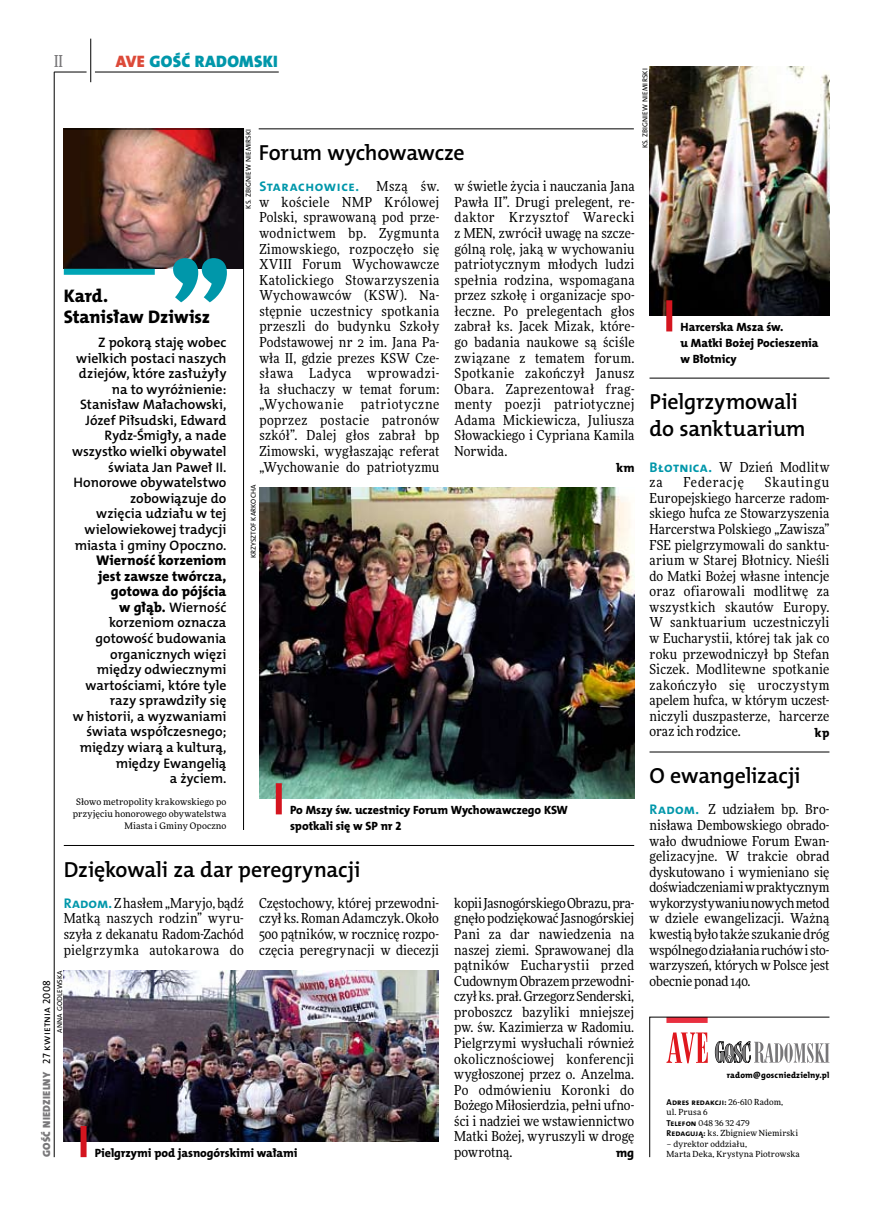
<style>
.page{position:relative;width:872px;height:1221px;background:#fff}
.page>*{position:absolute;margin:0;border:0;box-sizing:border-box;transform-origin:0 0}
.t1{font:21.9px/26.7px "The Mix HP6 Se Bld";letter-spacing:-.01em;color:#000}
.t2{font:18.3px/21.6px "The Mix HP8 Ex Bld";letter-spacing:-.01em;color:#000}
.t3{font:16.65px "The Mix HP9 Blk";letter-spacing:.02em;color:#0097aa}
.t4{font:500 16.5px "Freeday Narrow";color:#787779;scale:.9 1}
.t5{font:14.1px/15.6px "The Mix HP8 Ex Bld";letter-spacing:.005em;color:#000;text-align:right}
.t6{font:13.95px "The Mix HP7 Bld";letter-spacing:.035em;color:#0097aa}
.t7{font:13.8px/15.6px "Freeday Narrow News";letter-spacing:.01em;color:#000;text-align:justify}
.t8{font:13.8px/15.6px "The Mix HP6 Se Bld";color:#000;text-align:right}
.t9{font:13.8px "Freeday Narrow News";letter-spacing:.06em;color:#000}
.t10{font:12.45px "The Mix HP8 Ex Bld";color:#000}
.t11{font:12px/15.6px "The Mix HP8 Ex Bld";letter-spacing:-.005em;color:#000}
.t12{font:12px "The Mix HP8 Ex Bld";letter-spacing:.015em;color:#000}
.t13{font:10.5px "The Mix HP9 Blk";letter-spacing:.025em;color:#787779}
.t14{font:9px/12px "Freeday News";letter-spacing:.01em;color:#000;text-align:right}
.t15{font:8.55px "The Mix HP7 Bld";letter-spacing:.005em;color:#000}
.t16{font:8.55px "The Mix HP8 Ex Bld";letter-spacing:.035em;color:#000}
.t17{font:8.4px/10.5px "Freeday News";letter-spacing:.02em;color:#000}
.t18{font:7.2px "The Mix HP5 Plain";letter-spacing:.015em;color:#000}
.s1{color:#dc4a39}
.s2{font-family:"Freeday Narrow News";font-size:13.8px;color:#000}
.s3{font-family:"The Mix HP8 Ex Bld";font-size:14.1px}
.s4{font-family:"The Mix HP7 Bld";font-size:13.95px;color:#0097aa}
.s5{font-family:"The Mix HP5 Plain";color:#000}
.s6{font-family:"Freeday News";font-size:8.4px}
.s7{font-family:"The Mix HP7 Bld";font-size:8.55px}
</style>
<div class="page">
<hr style="left:54px;top:72px;width:1px;height:1085px;background:#000">
<hr style="left:90px;top:39px;width:1px;height:43px;background:#000">
<hr style="left:54px;top:72px;width:33px;height:1px;background:#000">
<hr style="left:95px;top:72px;width:184px;height:1px;background:#000">
<svg style="left:649px;top:1016px;width:181px;height:141px"></svg>
<hr style="left:649px;top:378px;width:180px;height:1px;background:#000">
<hr style="left:64px;top:845px;width:570px;height:1px;background:#000">
<img style="left:64px;top:970px;width:375px;height:171px">
<hr style="left:259px;top:129px;width:375px;height:1px;background:#000">
<img style="left:259px;top:487px;width:375px;height:311px">
<svg style="left:63px;top:129px;width:181px;height:701px"></svg>
<svg style="left:173px;top:258px;width:54px;height:44px"></svg>
<div style="left:81px;top:1125px;width:6px;height:31px;background:#d4151f"></div>
<img style="left:649px;top:67px;width:180px;height:249px">
<div style="left:666px;top:300px;width:6px;height:31px;background:#d4151f"></div>
<hr style="left:649px;top:751px;width:180px;height:1px;background:#000">
<div style="left:276px;top:783px;width:6px;height:31px;background:#d4151f"></div>
<p class="t4" style="left:54px;top:50px;width:11px">II</p>
<p class="t3" style="left:116px;top:50px;width:164px"><span class="s1">AVE</span> GOŚĆ RADOMSKI</p>
<p class="t18" style="left:640px;top:148px;width:81px;rotate:-90deg">Ks. Zbigniew N iemirski</p>
<p class="t18" style="left:244px;top:208px;width:81px;rotate:-90deg">Ks. Zbigniew N iemirski</p>
<h1 class="t1" style="left:259px;top:139px;width:207px">Forum wychowawcze</h1>
<p class="t6" style="left:259px;top:177px;width:181px">Starachowice. <span class="s2">Mszą św.</span></p>
<p class="t7" style="left:259px;top:194px;width:181px">w kościele NMP Królowej Polski, sprawowaną pod prze&shy;wodnictwem bp. Zygmunta Zimowskiego, rozpoczęło się XVIII Forum Wychowawcze Katolickiego Stowarzyszenia Wychowawców (KSW). Na&shy;stępnie uczestnicy spotkania przeszli do budynku Szkoły Podstawowej nr 2 im. Jana Pa&shy;wła II, gdzie prezes KSW Cze&shy;sława Ladyca wprowadzi&shy;ła słuchaczy w temat forum: „Wychowanie patriotyczne poprzez postacie patronów szkół”. Dalej głos zabrał bp Zimowski, wygłaszając referat „Wychowanie do patriotyzmu</p>
<p class="t7" style="left:454px;top:178px;width:181px">w świetle życia i nauczania Jana Pawła II”. Drugi prelegent, re&shy;daktor Krzysztof Warecki z MEN, zwrócił uwagę na szcze&shy;gólną rolę, jaką w wychowaniu patriotycznym młodych ludzi spełnia rodzina, wspomagana przez szkołę i organizacje spo&shy;łeczne. Po prelegentach głos zabrał ks. Jacek Mizak, które&shy;go badania naukowe są ściśle związane z tematem forum.<br>Spotkanie zakończył Janusz Obara. Zaprezentował frag&shy;menty poezji patriotycznej Adama Mickiewicza, Juliusza Słowackiego i Cypriana Kamila Norwida.</p>
<p class="t10" style="left:616px;top:459px;width:19px">km</p>
<h2 class="t2" style="left:64px;top:285px;width:148px">Kard.<br>Stanisław Dziwisz</h2>
<p class="t8" style="left:72px;top:334px;width:156px">Z pokorą staję wobec wielkich postaci naszych dziejów, które zasłużyły na to wyróżnienie:<br>Stanisław Małachowski,<br>Józef Piłsudski, Edward<br>Rydz-Śmigły, a nade wszystko wielki obywatel świata Jan Paweł II.<br>Honorowe obywatelstwo zobowiązuje do<br>wzięcia udziału w tej wielowiekowej tradycji miasta i gminy Opoczno.</p>
<p class="t5" style="left:96px;top:552px;width:132px">Wierność korzeniom jest zawsze twórcza, gotowa do pójścia</p>
<p class="t8" style="left:73px;top:599px;width:155px"><span class="s3">w głąb.</span> Wierność korzeniom oznacza gotowość budowania organicznych więzi między odwiecznymi wartościami, które tyle razy sprawdziły się<br>w historii, a wyzwaniami świata współczesnego; między wiarą a kulturą, między Ewangelią<br>a życiem.</p>
<p class="t14" style="left:73px;top:795px;width:155px">Słowo metropolity krakowskiego po przyjęciu honorowego obywatelstwa<br>Miasta i Gminy Opoczno</p>
<p class="t11" style="left:680px;top:320px;width:139px">Harcerska Msza św.<br>u Matki Bożej Pocieszenia w Błotnicy</p>
<h1 class="t1" style="left:649px;top:389px;width:157px">Pielgrzymowali do sanktuarium</h1>
<p class="t7" style="left:649px;top:459px;width:181px"><span class="s4">Błotnica.</span> W Dzień Modlitw za</p>
<p class="t7" style="left:649px;top:474px;width:181px;text-indent:115px">Skautingu Europejskiego harcerze radom&shy;skiego hufca ze Stowarzyszenia Harcerstwa Polskiego „Zawisza” FSE pielgrzymowali do sanktu&shy;arium w Starej Błotnicy. Nieśli do Matki Bożej własne intencje oraz ofiarowali modlitwę za wszystkich skautów Europy.<br>W sanktuarium uczestniczyli w Eucharystii, której tak jak co roku przewodniczył bp Stefan Siczek. Modlitewne spotkanie zakończyło się uroczystym apelem hufca, w którym uczest&shy;niczyli duszpasterze, harcerze oraz ich rodzice.</p>
<p class="t9" style="left:683px;top:474px;width:62px">Federację</p>
<p class="t18" style="left:249px;top:558px;width:75px;rotate:-90deg">Krzysztof Karkocha</p>
<p class="t10" style="left:815px;top:724px;width:15px">kp</p>
<h1 class="t1" style="left:649px;top:762px;width:153px">O ewangelizacji</h1>
<p class="t7" style="left:649px;top:801px;width:181px"><span class="s4">Radom.</span> Z udziałem bp. Bro&shy;nisława Dembowskiego obrado&shy;wało dwudniowe Forum Ewan&shy;gelizacyjne. W trakcie obrad dyskutowano i wymieniano się doświadczeniami wpraktycznym wykorzystywaniu nowych metod w dziele ewangelizacji. Ważną kwestią było także szukanie dróg wspólnego działania ruchów isto&shy;warzyszeń, których w Polsce jest obecnie ponad 140.</p>
<p class="t11" style="left:290px;top:802px;width:279px">Po Mszy św. uczestnicy Forum Wychowawczego KSW spotkali się w SP nr 2</p>
<h1 class="t1" style="left:64px;top:856px;width:298px">Dziękowali za dar peregrynacji</h1>
<p class="t7" style="left:64px;top:895px;width:181px"><span class="s4">Radom.</span> Z hasłem „Maryjo, bądź Matką naszych rodzin” wyru&shy;szyła z dekanatu Radom-Zachód pielgrzymka autokarowa do</p>
<p class="t7" style="left:259px;top:895px;width:181px">Częstochowy, której przewodni&shy;czył ks. Roman Adamczyk. Około 500 pątników, w rocznicę rozpo&shy;częcia peregrynacji w diecezji</p>
<p class="t7" style="left:454px;top:894px;width:181px">kopii Jasnogórskiego Obrazu, pra&shy;gnęło podziękować Jasnogórskiej Pani za dar nawiedzenia na naszej ziemi. Sprawowanej dla pątników Eucharystii przed Cudownym Obrazem przewodni&shy;czył ks. prał. Grzegorz Senderski, proboszcz bazyliki mniejszej pw. św. Kazimierza w Radomiu.<br>Pielgrzymi wysłuchali również okolicznościowej konferencji wygłoszonej przez o. Anzelma.<br>Po odmówieniu Koronki do Bożego Miłosierdzia, pełni ufno&shy;ści i nadziei we wstawiennictwo Matki Bożej, wyruszyli w drogę powrotną.</p>
<p class="t18" style="left:55px;top:1032px;width:64px;rotate:-90deg">Anna Godlewska</p>
<p class="t13" style="left:40px;top:1156px;width:178px;rotate:-90deg">GOŚĆ NIEDZIELNY <span class="s5">27 kwietnia 2008</span></p>
<p class="t16" style="left:726px;top:1069px;width:104px">radom@goscniedzielny.pl</p>
<p class="t15" style="left:666px;top:1096px;width:118px">Adres redakcji: <span class="s6">26-610 Radom,</span></p>
<p class="t17" style="left:666px;top:1106px;width:133px">ul. Prusa 6<br><span class="s7">Telefon</span> 048 36 32 479<br><span class="s7">Redagują:</span> ks. Zbigniew Niemirski</p>
<p class="t17" style="left:666px;top:1138px;width:135px">– dyrektor oddziału,<br>Marta Deka, Krystyna Piotrowska</p>
<p class="t12" style="left:95px;top:1145px;width:204px">Pielgrzymi pod jasnogórskimi wałami</p>
<p class="t10" style="left:616px;top:1144px;width:20px">mg</p>
</div>
